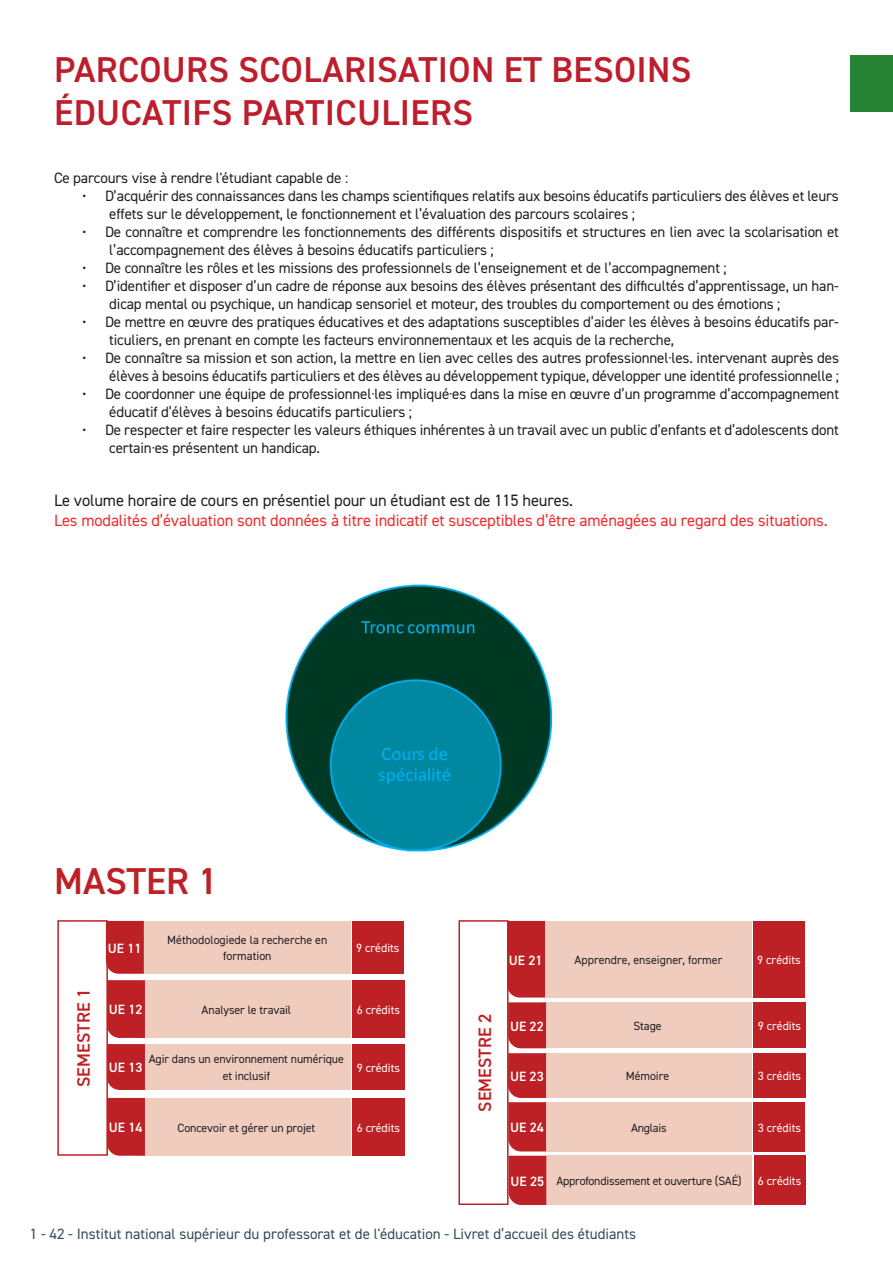
<style>
.page{position:relative;width:893px;height:1263px;background:#fff}
.page>*{position:absolute;margin:0;border:0;box-sizing:border-box;transform-origin:0 0}
.t1{font:600 37.5px "DIN2014";color:#be2125}
.t2{font:600 36px/43.2px "DIN2014";letter-spacing:.01em;color:#be1d2c}
.t3{font:600 18px "DIN2014";letter-spacing:.01em;color:#be2125}
.t4{font:16.5px "DIN2014";letter-spacing:-.01em;color:#ee2d2d}
.t5{font:16.5px "DIN2014";letter-spacing:-.01em;color:#231f20}
.t6{font:15px/18px "DIN2014";letter-spacing:-.01em;color:#231f20}
.t7{font:15px "DIN2014";color:#364d59}
.t8{font:600 13.5px "DIN2014";color:#fff}
.t9{font:12px/16.8px "DIN2014";letter-spacing:-.01em;color:#231f20;text-align:center}
.t10{font:12px "DIN2014";color:#fff}
.s1{font-weight:600;font-size:13.5px;color:#fff}
</style>
<div class="page">
<img style="left:285px;top:585px;width:268px;height:266px">
<div style="left:144px;top:921px;width:206px;height:53px;background:#efccbe"></div>
<div style="left:108px;top:921px;width:36px;height:53px;background:#be2125"></div>
<div style="left:352px;top:921px;width:52px;height:53px;background:#be2125"></div>
<div style="left:142px;top:980px;width:209px;height:58px;background:#efccbe"></div>
<div style="left:108px;top:980px;width:37px;height:58px;background:#be2125"></div>
<div style="left:352px;top:980px;width:52px;height:58px;background:#be2125"></div>
<div style="left:142px;top:1044px;width:209px;height:46px;background:#efccbe"></div>
<div style="left:108px;top:1044px;width:37px;height:46px;background:#be2125"></div>
<div style="left:352px;top:1044px;width:52px;height:46px;background:#be2125"></div>
<div style="left:57px;top:920px;width:51px;height:236px;border:2px solid #be2125"></div>
<div style="left:545px;top:921px;width:207px;height:76px;background:#efccbe"></div>
<div style="left:753px;top:921px;width:52px;height:76px;background:#be2125"></div>
<div style="left:543px;top:1002px;width:209px;height:46px;background:#efccbe"></div>
<div style="left:753px;top:1002px;width:53px;height:46px;background:#be2125"></div>
<div style="left:543px;top:1053px;width:209px;height:45px;background:#efccbe"></div>
<div style="left:753px;top:1053px;width:53px;height:45px;background:#be2125"></div>
<div style="left:546px;top:1102px;width:206px;height:49px;background:#efccbe"></div>
<div style="left:753px;top:1102px;width:52px;height:49px;background:#be2125"></div>
<div style="left:458px;top:920px;width:51px;height:285px;border:2px solid #be2125"></div>
<div style="left:142px;top:1098px;width:209px;height:58px;background:#efccbe"></div>
<div style="left:107px;top:1098px;width:38px;height:58px;background:#be2125"></div>
<div style="left:352px;top:1098px;width:52px;height:58px;background:#be2125"></div>
<div style="left:546px;top:1156px;width:206px;height:49px;background:#efccbe"></div>
<svg style="left:507px;top:921px;width:39px;height:284px;background:#c33337"></svg>
<div style="left:754px;top:1156px;width:52px;height:49px;background:#be2125"></div>
<div style="left:850px;top:55px;width:43px;height:56px;background:#278335"></div>
<h2 class="t2" style="left:54px;top:47px;width:639px">PARCOURS SCOLARISATION ET BESOINS<br>ÉDUCATIFS PARTICULIERS</h2>
<p class="t6" style="left:54px;top:169px;width:296px">Ce parcours vise à rendre l'étudiant capable de :</p>
<p class="t6" style="left:109px;top:187px;width:731px;text-indent:-27px">• D’acquérir des connaissances dans les champs scientifiques relatifs aux besoins éducatifs particuliers des élèves et leurs effets sur le développement, le fonctionnement et l’évaluation des parcours scolaires ;</p>
<p class="t6" style="left:109px;top:223px;width:731px;text-indent:-27px">• De connaître et comprendre les fonctionnements des différents dispositifs et structures en lien avec la scolarisation et l’accompagnement des élèves à besoins éducatifs particuliers ;</p>
<p class="t6" style="left:82px;top:259px;width:646px">• De connaître les rôles et les missions des professionnels de l’enseignement et de l’accompagnement ;</p>
<p class="t6" style="left:109px;top:277px;width:731px;text-indent:-27px">• D’identifier et disposer d’un cadre de réponse aux besoins des élèves présentant des difficultés d’apprentissage, un han&shy;dicap mental ou psychique, un handicap sensoriel et moteur, des troubles du comportement ou des émotions ;</p>
<p class="t6" style="left:109px;top:313px;width:731px;text-indent:-27px">• De mettre en œuvre des pratiques éducatives et des adaptations susceptibles d’aider les élèves à besoins éducatifs par&shy;ticuliers, en prenant en compte les facteurs environnementaux et les acquis de la recherche,</p>
<p class="t6" style="left:82px;top:349px;width:758px;text-align:right">• De connaître sa mission et son action, la mettre en lien avec celles des autres professionnel·les. intervenant auprès des élèves à besoins éducatifs particuliers et des élèves au développement typique, développer une identité professionnelle ;</p>
<p class="t6" style="left:109px;top:385px;width:731px;text-indent:-27px">• De coordonner une équipe de professionnel·les impliqué·es dans la mise en œuvre d’un programme d’accompagnement éducatif d’élèves à besoins éducatifs particuliers ;</p>
<p class="t6" style="left:109px;top:421px;width:731px;text-indent:-27px">• De respecter et faire respecter les valeurs éthiques inhérentes à un travail avec un public d’enfants et d’adolescents dont certain·es présentent un handicap.</p>
<p class="t5" style="left:54px;top:490px;width:521px">Le volume horaire de cours en présentiel pour un étudiant est de 115 heures.</p>
<p class="t4" style="left:54px;top:510px;width:775px">Les modalités d’évaluation sont données à titre indicatif et susceptibles d’être aménagées au regard des situations.</p>
<h1 class="t1" style="left:54px;top:856px;width:165px">MASTER 1</h1>
<p class="t3" style="left:72px;top:1087px;width:100px;rotate:-90deg">SEMESTRE 1</p>
<p class="t9" style="left:167px;top:931px;width:162px">Méthodologiede la recherche en formation</p>
<p class="t8" style="left:108px;top:939px;width:35px">UE 11</p>
<p class="t10" style="left:356px;top:940px;width:45px">9 crédits</p>
<p class="t8" style="left:109px;top:1001px;width:35px">UE 12</p>
<p class="t9" style="left:202px;top:1001px;width:91px">Analyser le travail</p>
<p class="t10" style="left:357px;top:1002px;width:45px">6 crédits</p>
<p class="t9" style="left:149px;top:1050px;width:197px">Agir dans un environnement numérique et inclusif</p>
<p class="t8" style="left:109px;top:1059px;width:35px">UE 13</p>
<p class="t10" style="left:357px;top:1060px;width:45px">9 crédits</p>
<p class="t8" style="left:109px;top:1118px;width:35px">UE 14</p>
<p class="t9" style="left:178px;top:1119px;width:139px">Concevoir et gérer un projet</p>
<p class="t10" style="left:357px;top:1120px;width:45px">6 crédits</p>
<p class="t8" style="left:509px;top:951px;width:35px">UE 21</p>
<p class="t9" style="left:575px;top:951px;width:149px">Apprendre, enseigner, former</p>
<p class="t10" style="left:757px;top:952px;width:45px">9 crédits</p>
<p class="t3" style="left:473px;top:1112px;width:100px;rotate:-90deg">SEMESTRE 2</p>
<p class="t8" style="left:510px;top:1017px;width:35px">UE 22</p>
<p class="t9" style="left:633px;top:1017px;width:30px">Stage</p>
<p class="t10" style="left:758px;top:1018px;width:45px">9 crédits</p>
<p class="t8" style="left:510px;top:1067px;width:35px">UE 23</p>
<p class="t9" style="left:626px;top:1067px;width:45px">Mémoire</p>
<p class="t10" style="left:758px;top:1068px;width:45px">3 crédits</p>
<p class="t8" style="left:510px;top:1118px;width:35px">UE 24</p>
<p class="t9" style="left:631px;top:1119px;width:37px">Anglais</p>
<p class="t10" style="left:758px;top:1120px;width:45px">3 crédits</p>
<p class="t9" style="left:510px;top:1172px;width:233px"><span class="s1">UE 25</span> Approfondissement et ouverture (SAÉ)</p>
<p class="t10" style="left:758px;top:1173px;width:45px">6 crédits</p>
<p class="t7" style="left:30px;top:1224px;width:608px">1 - 42 - Institut national supérieur du professorat et de l'éducation - Livret d’accueil des étudiants</p>
</div>
